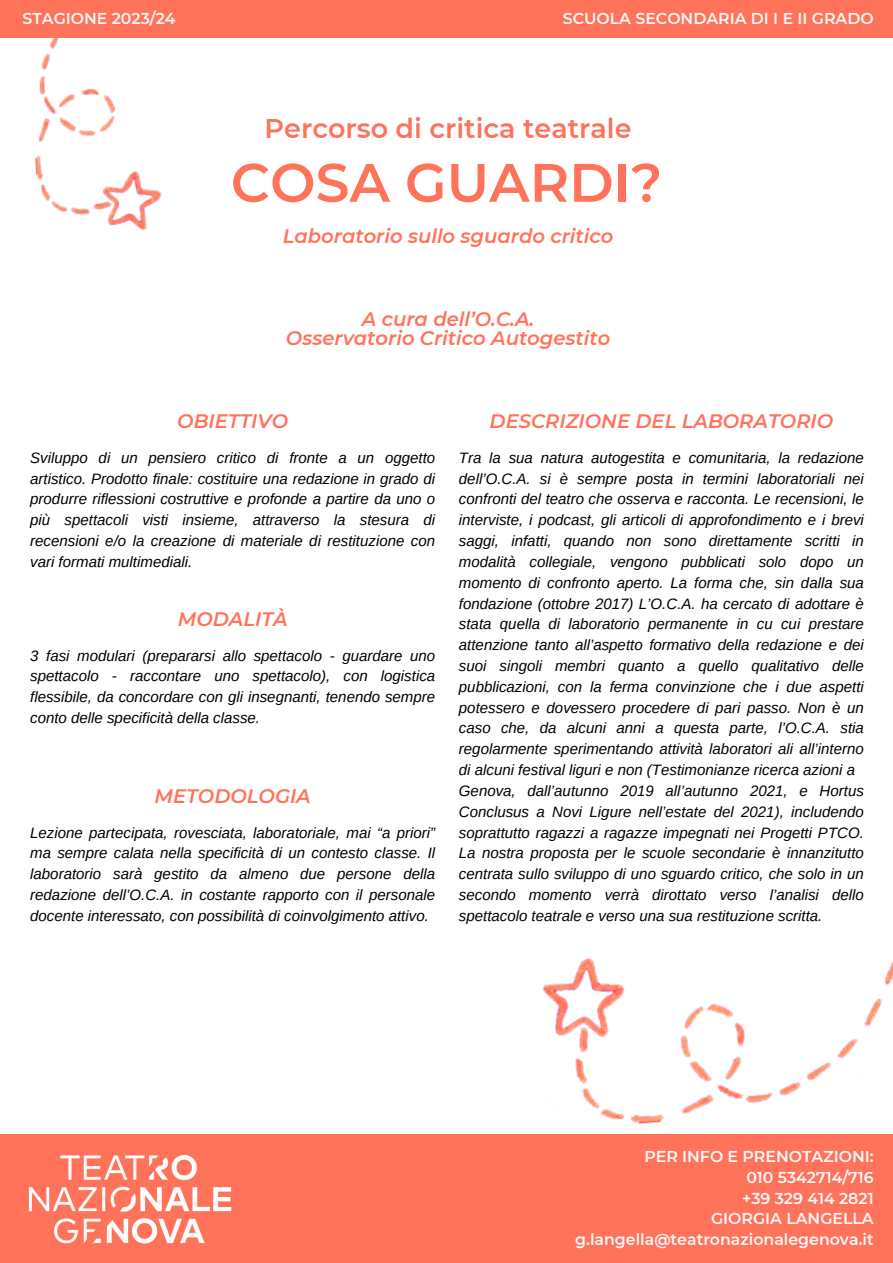
<style>
.page{position:relative;width:893px;height:1263px;background:#fff}
.page>*{position:absolute;margin:0;border:0;box-sizing:border-box;transform-origin:0 0}
.t1{font:600 54px "Montserrat";color:#ff735b}
.t2{font:600 27px "Montserrat";color:#ff735b}
.t3{font:italic 600 19.5px "Montserrat";color:#ff735b}
.t4{font:600 15.75px "Montserrat";color:#f8f8f8}
.t5{font:italic 15px/20.9px "Arimo";color:#000;text-align:justify}
</style>
<div class="page">
<img style="left:542px;top:958px;width:351px;height:167px">
<div style="left:0;top:1134px;width:893px;height:129px;background:#ff735b"></div>
<img style="left:28px;top:1155px;width:204px;height:89px">
<img style="left:35px;top:155px;width:127px;height:76px">
<img style="left:41px;top:38px;width:18px;height:26px">
<img style="left:38px;top:64px;width:78px;height:78px">
<div style="left:0;top:0;width:893px;height:38px;background:#ff735b"></div>
<p class="t4" style="left:22px;top:9px;width:155px">STAGIONE 2023/24</p>
<p class="t4" style="left:563px;top:9px;width:312px">SCUOLA SECONDARIA DI I E II GRADO</p>
<p class="t2" style="left:265px;top:112px;width:368px">Percorso di critica teatrale</p>
<p class="t1" style="left:231px;top:149px;width:433px">COSA GUARDI?</p>
<p class="t3" style="left:283px;top:224px;width:332px">Laboratorio sullo sguardo critico</p>
<p class="t3" style="left:362px;top:307px;width:174px">A cura dell’O.C.A.</p>
<p class="t3" style="left:286px;top:326px;width:326px">Osservatorio Critico Autogestito</p>
<p class="t3" style="left:177px;top:409px;width:112px">OBIETTIVO</p>
<p class="t3" style="left:489px;top:409px;width:345px">DESCRIZIONE DEL LABORATORIO</p>
<p class="t5" style="left:30px;top:447px;width:406px">Sviluppo di un pensiero critico di fronte a un oggetto artistico. Prodotto finale: costituire una redazione in grado di produrre riflessioni costruttive e profonde a partire da uno o più spettacoli visti insieme, attraverso la stesura di recensioni e/o la creazione di materiale di restituzione con vari formati multimediali.</p>
<p class="t5" style="left:459px;top:447px;width:406px">Tra la sua natura autogestita e comunitaria, la redazione dell’O.C.A. si è sempre posta in termini laboratoriali nei confronti del teatro che osserva e racconta. Le recensioni, le interviste, i podcast, gli articoli di approfondimento e i brevi saggi, infatti, quando non sono direttamente scritti in modalità collegiale, vengono pubblicati solo dopo un momento di confronto aperto. La forma che, sin dalla sua fondazione (ottobre 2017) L’O.C.A. ha cercato di adottare è stata quella di laboratorio permanente in cu cui prestare attenzione tanto all’aspetto formativo della redazione e dei suoi singoli membri quanto a quello qualitativo delle pubblicazioni, con la ferma convinzione che i due aspetti potessero e dovessero procedere di pari passo. Non è un caso che, da alcuni anni a questa parte, l’O.C.A. stia regolarmente sperimentando attività laboratori ali all’interno di alcuni festival liguri e non (Testimonianze ricerca azioni a</p>
<p class="t5" style="left:459px;top:780px;width:406px">Genova, dall’autunno 2019 all’autunno 2021, e Hortus Conclusus a Novi Ligure nell’estate del 2021), includendo soprattutto ragazzi a ragazze impegnati nei Progetti PTCO.<br>La nostra proposta per le scuole secondarie è innanzitutto centrata sullo sviluppo di uno sguardo critico, che solo in un secondo momento verrà dirottato verso l’analisi dello spettacolo teatrale e verso una sua restituzione scritta.</p>
<p class="t3" style="left:178px;top:607px;width:111px">MODALITÀ</p>
<p class="t5" style="left:30px;top:645px;width:406px">3 fasi modulari (prepararsi allo spettacolo - guardare uno spettacolo - raccontare uno spettacolo), con logistica flessibile, da concordare con gli insegnanti, tenendo sempre conto delle specificità della classe.</p>
<p class="t3" style="left:155px;top:784px;width:158px">METODOLOGIA</p>
<p class="t5" style="left:30px;top:822px;width:406px">Lezione partecipata, rovesciata, laboratoriale, mai “a priori” ma sempre calata nella specificità di un contesto classe. Il laboratorio sarà gestito da almeno due persone della redazione dell’O.C.A. in costante rapporto con il personale docente interessato, con possibilità di coinvolgimento attivo.</p>
<p class="t4" style="left:644px;top:1146px;width:231px">PER INFO E PRENOTAZIONI:</p>
<p class="t4" style="left:746px;top:1167px;width:129px">010 5342714/716</p>
<p class="t4" style="left:742px;top:1188px;width:133px">+39 329 414 2821</p>
<p class="t4" style="left:711px;top:1209px;width:164px">GIORGIA LANGELLA</p>
<p class="t4" style="left:575px;top:1230px;width:300px">g.langella@teatronazionalegenova.it</p>
</div>
